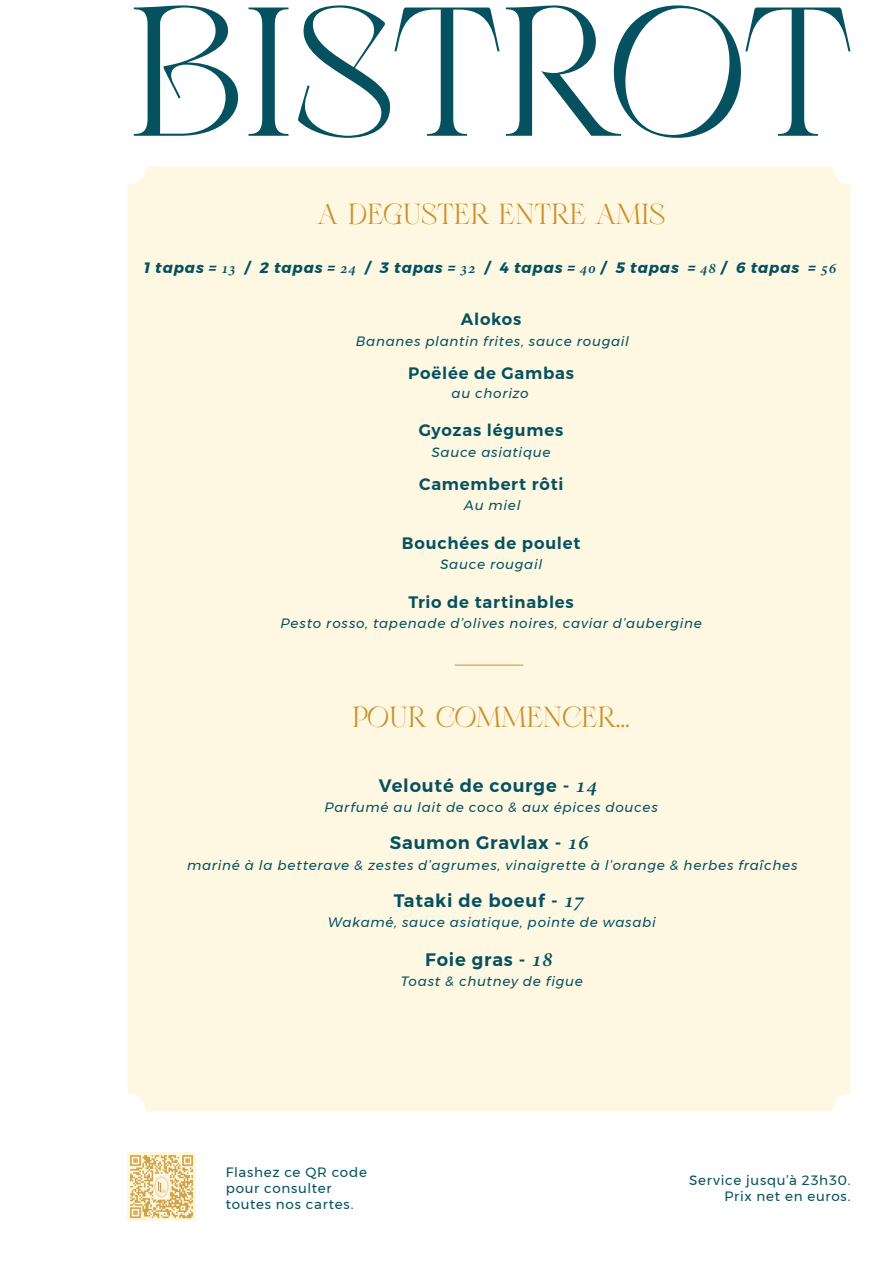
<style>
.page{position:relative;width:893px;height:1263px;background:#fff}
.page>*{position:absolute;margin:0;border:0;box-sizing:border-box;transform-origin:0 0}
.t1{font:208.5px "Glitther Syavina Freebies";color:#05515f}
.t2{font:33px "Glitther Syavina Freebies";color:#cd902b}
.t3{font:600 18px "Montserrat";letter-spacing:.04em;color:#05515f}
.t4{font:600 16.5px "Montserrat";letter-spacing:.045em;color:#05515f}
.t5{font:italic 700 15px "Montserrat";letter-spacing:.055em;color:#05515f}
.t6{font:italic 13.5px "Montserrat";letter-spacing:.05em;color:#05515f}
.t7{font:13.5px "Montserrat";letter-spacing:.05em;color:#05515f}
.s1{font-family:"Adobe Hebrew"}
.s2{font-family:"Adobe Hebrew";font-weight:700;font-style:italic;font-size:21px}
</style>
<div class="page">
<div style="left:128px;top:166px;width:722px;height:945px;background:#fef8e3;border-radius:18px"></div>
<hr style="left:455px;top:665px;width:68px;height:1px;background:#cd902b">
<img style="left:128px;top:1153px;width:67px;height:67px">
<p class="t1" style="left:128px;top:-24px;width:724px">BISTROT</p>
<p class="t2" style="left:317px;top:198px;width:349px">A DEGUSTER ENTRE AMIS</p>
<p class="t5" style="left:144px;top:255px;width:694px">1 tapas = <span class="s1">13</span> / 2 tapas = <span class="s1">24</span> / 3 tapas = <span class="s1">32</span> / 4 tapas = <span class="s1">40</span> / 5 tapas = <span class="s1">48</span> / 6 tapas = <span class="s1">56</span></p>
<p class="t4" style="left:461px;top:307px;width:62px">Alokos</p>
<p class="t6" style="left:356px;top:331px;width:275px">Bananes plantin frites, sauce rougail</p>
<p class="t4" style="left:408px;top:360px;width:167px">Poëlée de Gambas</p>
<p class="t6" style="left:452px;top:383px;width:79px">au chorizo</p>
<p class="t4" style="left:419px;top:417px;width:146px">Gyozas légumes</p>
<p class="t6" style="left:432px;top:441px;width:120px">Sauce asiatique</p>
<p class="t4" style="left:419px;top:471px;width:146px">Camembert rôti</p>
<p class="t6" style="left:464px;top:494px;width:58px">Au miel</p>
<p class="t4" style="left:402px;top:530px;width:180px">Bouchées de poulet</p>
<p class="t6" style="left:440px;top:554px;width:103px">Sauce rougail</p>
<p class="t4" style="left:409px;top:589px;width:167px">Trio de tartinables</p>
<p class="t6" style="left:281px;top:613px;width:423px">Pesto rosso, tapenade d’olives noires, caviar d’aubergine</p>
<p class="t2" style="left:353px;top:702px;width:278px">POUR COMMENCER...</p>
<p class="t3" style="left:379px;top:771px;width:220px">Velouté de courge - <span class="s2">14</span></p>
<p class="t6" style="left:324px;top:797px;width:335px">Parfumé au lait de coco &amp; aux épices douces</p>
<p class="t3" style="left:390px;top:829px;width:201px">Saumon Gravlax - <span class="s2">16</span></p>
<p class="t6" style="left:187px;top:854px;width:612px">mariné à la betterave &amp; zestes d’agrumes, vinaigrette à l’orange &amp; herbes fraîches</p>
<p class="t3" style="left:394px;top:887px;width:192px">Tataki de boeuf - <span class="s2">17</span></p>
<p class="t6" style="left:328px;top:912px;width:329px">Wakamé, sauce asiatique, pointe de wasabi</p>
<p class="t3" style="left:425px;top:946px;width:129px">Foie gras - <span class="s2">18</span></p>
<p class="t6" style="left:401px;top:971px;width:183px">Toast &amp; chutney de figue</p>
<p class="t7" style="left:226px;top:1161px;width:143px">Flashez ce QR code</p>
<p class="t7" style="left:226px;top:1178px;width:107px">pour consulter</p>
<p class="t7" style="left:226px;top:1194px;width:129px">toutes nos cartes.</p>
<p class="t7" style="left:689px;top:1170px;width:163px">Service jusqu’à 23h30.</p>
<p class="t7" style="left:724px;top:1186px;width:127px">Prix net en euros.</p>
</div>
